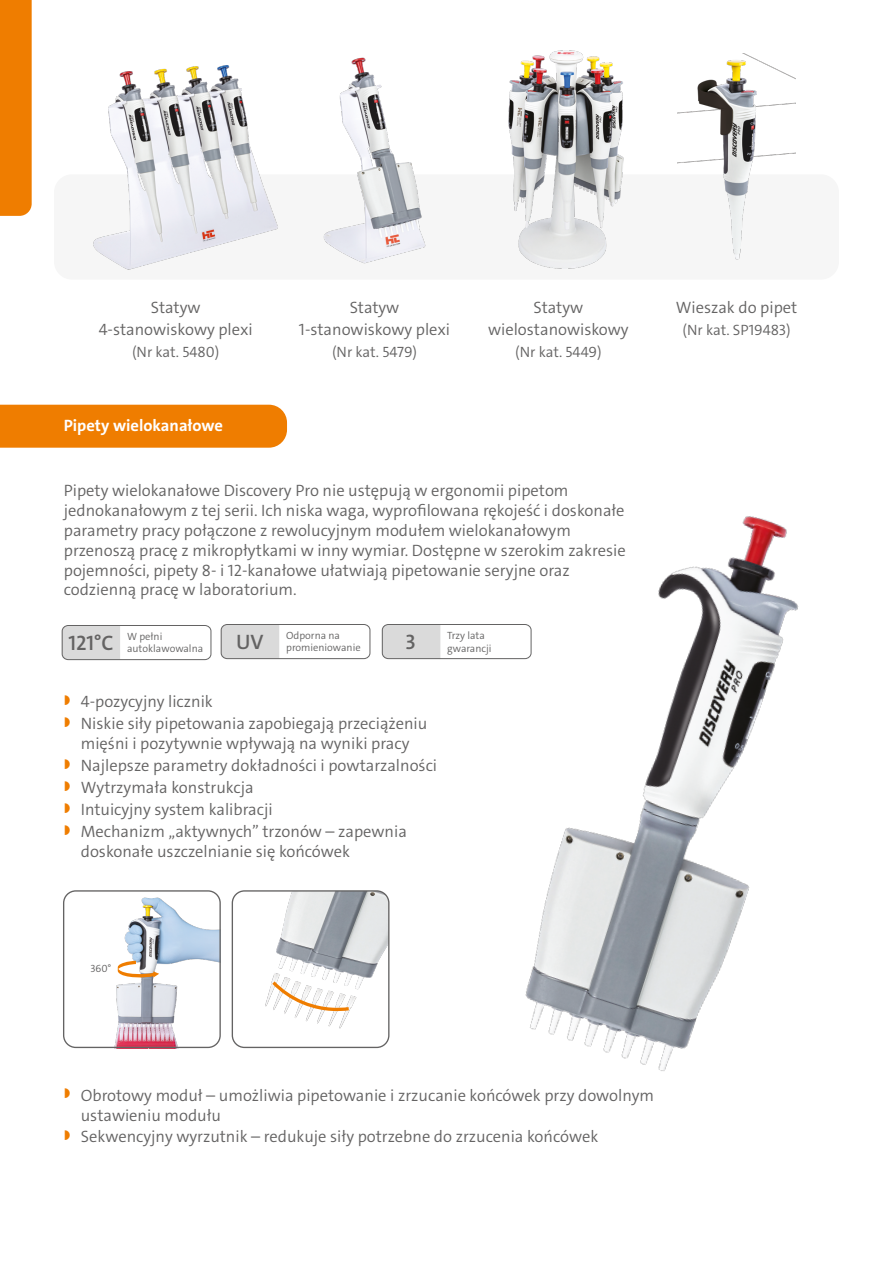
<style>
.page{position:relative;width:893px;height:1263px;background:#fff}
.page>*{position:absolute;margin:0;border:0;box-sizing:border-box;transform-origin:0 0}
.Introduction{font:600 21px "The Sans C4 s";color:#646363}
.Products{font:300 16.5px/19.8px "The Sans C4 s";color:#646363}
.Products-2{font:700 16.5px "The Sans C4 s";color:#fff}
.Products-3{font:300 15px "The Sans C4 s";color:#646363}
.Notes_7pt__left{font:300 10.5px "The Sans C4 s";color:#646363}
</style>
<div class="page">
<img style="left:63px;top:892px;width:158px;height:156px">
<div style="left:54px;top:174px;width:785px;height:106px;background:#f6f6f6;border-radius:18px"></div>
<div style="left:0;top:405px;width:287px;height:43px;background:#ef7d00"></div>
<img style="left:93px;top:65px;width:185px;height:205px">
<img style="left:508px;top:50px;width:116px;height:219px">
<img style="left:323px;top:57px;width:103px;height:207px">
<img style="left:678px;top:54px;width:117px;height:206px">
<img style="left:506px;top:516px;width:293px;height:555px">
<img style="left:232px;top:892px;width:157px;height:148px">
<div style="left:232px;top:890px;width:157px;height:158px;border:1px solid #646363;border-radius:12px"></div>
<svg style="left:114px;top:961px;width:45px;height:18px"></svg>
<div style="left:0;top:0;width:32px;height:216px;background:#ef7d00"></div>
<svg style="left:269px;top:978px;width:83px;height:35px"></svg>
<div style="left:63px;top:890px;width:158px;height:158px;border:1px solid #646363;border-radius:12px"></div>
<div style="left:62px;top:626px;width:58px;height:34px;background:#dadada"></div>
<div style="left:62px;top:625px;width:149px;height:35px;border:1px solid #646363;border-radius:6px"></div>
<div style="left:221px;top:625px;width:58px;height:34px;background:#dadada"></div>
<div style="left:221px;top:624px;width:149px;height:35px;border:1px solid #646363;border-radius:6px"></div>
<div style="left:382px;top:626px;width:58px;height:33px;background:#dadada"></div>
<div style="left:382px;top:624px;width:149px;height:35px;border:1px solid #646363;border-radius:6px"></div>
<p class="Products" style="left:151px;top:298px;width:51px">Statyw</p>
<p class="Products" style="left:99px;top:320px;width:156px">4-stanowiskowy plexi</p>
<p class="Products-3" style="left:132px;top:342px;width:89px">(Nr kat. 5480)</p>
<p class="Products-2" style="left:64px;top:415px;width:161px">Pipety wielokanałowe</p>
<p class="Products" style="left:350px;top:298px;width:51px">Statyw</p>
<p class="Products" style="left:299px;top:320px;width:153px">1-stanowiskowy plexi</p>
<p class="Products-3" style="left:332px;top:342px;width:86px">(Nr kat. 5479)</p>
<p class="Products" style="left:534px;top:298px;width:51px">Statyw</p>
<p class="Products" style="left:488px;top:320px;width:142px">wielostanowiskowy</p>
<p class="Products-3" style="left:515px;top:342px;width:88px">(Nr kat. 5449)</p>
<p class="Products" style="left:64px;top:481px;width:563px">Pipety wielokanałowe Discovery Pro nie ustępują w ergonomii pipetom jednokanałowym z tej serii. Ich niska waga, wyprofilowana rękojeść i doskonałe parametry pracy połączone z rewolucyjnym modułem wielokanałowym przenoszą pracę z mikropłytkami w inny wymiar. Dostępne w szerokim zakresie pojemności, pipety 8- i 12-kanałowe ułatwiają pipetowanie seryjne oraz codzienną pracę w laboratorium.</p>
<p class="Notes_7pt__left" style="left:127px;top:629px;width:37px">W pełni</p>
<p class="Introduction" style="left:68px;top:629px;width:47px">121°C</p>
<p class="Notes_7pt__left" style="left:127px;top:642px;width:78px">autoklawowalna</p>
<p class="Notes_7pt__left" style="left:286px;top:628px;width:55px">Odporna na</p>
<p class="Introduction" style="left:236px;top:628px;width:29px">UV</p>
<p class="Notes_7pt__left" style="left:286px;top:641px;width:76px">promieniowanie</p>
<p class="Introduction" style="left:406px;top:628px;width:12px">3</p>
<p class="Notes_7pt__left" style="left:447px;top:629px;width:39px">Trzy lata</p>
<p class="Notes_7pt__left" style="left:447px;top:641px;width:46px">gwarancji</p>
<p class="Products" style="left:81px;top:692px;width:134px">4-pozycyjny licznik</p>
<p class="Products" style="left:81px;top:714px;width:348px">Niskie siły pipetowania zapobiegają przeciążeniu mięśni i pozytywnie wpływają na wyniki pracy</p>
<p class="Products" style="left:81px;top:756px;width:358px">Najlepsze parametry dokładności i powtarzalności</p>
<p class="Products" style="left:81px;top:778px;width:174px">Wytrzymała konstrukcja</p>
<p class="Products" style="left:81px;top:800px;width:193px">Intuicyjny system kalibracji</p>
<p class="Products" style="left:81px;top:821px;width:328px">Mechanizm „aktywnych” trzonów – zapewnia doskonałe uszczelnianie się końcówek</p>
<p class="Notes_7pt__left" style="left:91px;top:961px;width:22px">360°</p>
<p class="Products" style="left:676px;top:298px;width:123px">Wieszak do pipet</p>
<p class="Products-3" style="left:683px;top:320px;width:110px">(Nr kat. SP19483)</p>
<p class="Products" style="left:81px;top:1085px;width:575px">Obrotowy moduł – umożliwia pipetowanie i zrzucanie końcówek przy dowolnym ustawieniu modułu</p>
<p class="Products" style="left:81px;top:1127px;width:519px">Sekwencyjny wyrzutnik – redukuje siły potrzebne do zrzucenia końcówek</p>
</div>
